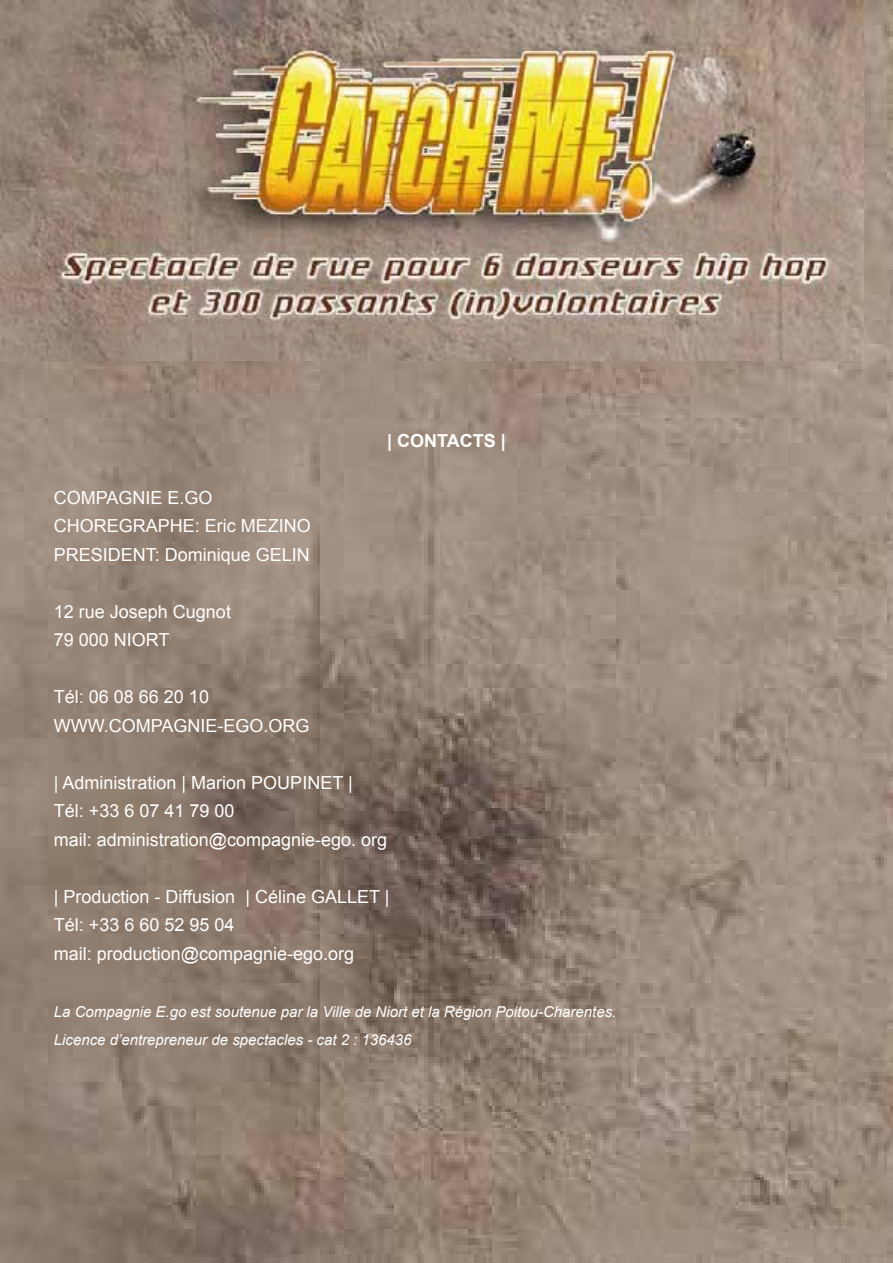
<style>
.page{position:relative;width:893px;height:1263px;background:#fff}
.page>*{position:absolute;margin:0;border:0;box-sizing:border-box;transform-origin:0 0}
.t1{font:18px/28.5px "Arial";color:#fff}
.t2{font:700 18px "Arial";color:#fff}
.t3{font:italic 15px/28.5px "Arial";color:#fff}
</style>
<div class="page">
<img style="left:0;top:0;width:892px;height:1263px">
<img style="left:0;top:0;width:863px;height:361px">
<p class="t1" style="left:54px;top:483px;width:259px">COMPAGNIE E.GO<br>CHOREGRAPHE: Eric MEZINO<br>PRESIDENT: Dominique GELIN</p>
<p class="t1" style="left:54px;top:597px;width:179px">12 rue Joseph Cugnot<br>79 000 NIORT</p>
<p class="t1" style="left:54px;top:683px;width:257px">Tél: 06 08 66 20 10<br>WWW.COMPAGNIE-EGO.ORG</p>
<p class="t2" style="left:387px;top:428px;width:120px">| CONTACTS |</p>
<p class="t1" style="left:54px;top:768px;width:335px">| Administration | Marion POUPINET |<br>Tél: +33 6 07 41 79 00<br>mail: administration@compagnie-ego. org</p>
<p class="t1" style="left:54px;top:882px;width:337px">| Production - Diffusion | Céline GALLET |<br>Tél: +33 6 60 52 95 04<br>mail: production@compagnie-ego.org</p>
<p class="t3" style="left:54px;top:998px;width:564px">La Compagnie E.go est soutenue par la Ville de Niort et la Région Poitou-Charentes.<br>Licence d’entrepreneur de spectacles - cat 2 : 136436</p>
</div>
